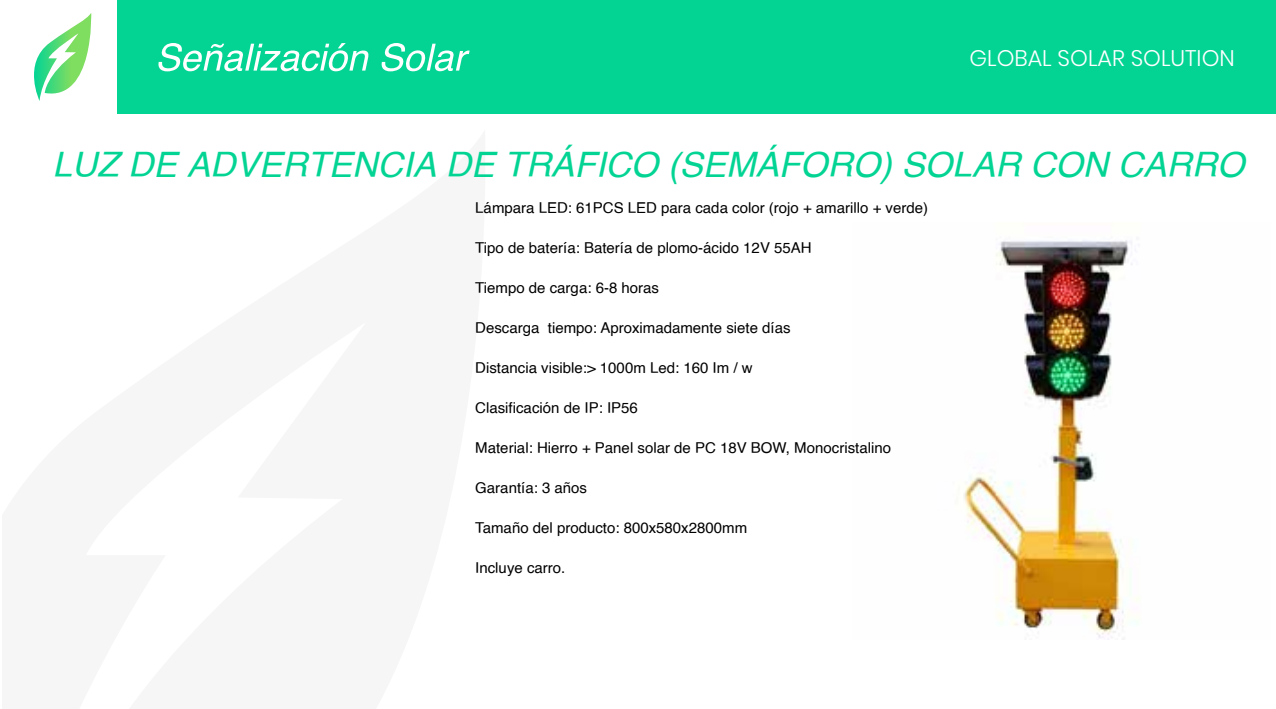
<style>
.page{position:relative;width:1276px;height:709px;background:#fff}
.page>*{position:absolute;margin:0;border:0;box-sizing:border-box;transform-origin:0 0}
.t1{font:italic 35px "Helvetica";color:#03d494}
.t2{font:300 22.5px "Poppins";color:#fff}
.t3{font:15px "Helvetica";color:#000}
</style>
<div class="page">
<img style="left:963px;top:240px;width:176px;height:398px">
<div style="left:118px;top:0;width:1158px;height:114px;background:#03d494"></div>
<svg style="left:158px;top:43px;width:311px;height:28px"></svg>
<svg style="left:34px;top:13px;width:58px;height:88px"></svg>
<h2 class="t2" style="left:969px;top:45px;width:267px">GLOBAL SOLAR SOLUTION</h2>
<h1 class="t1" style="left:52px;top:137px;width:1193px">LUZ DE ADVERTENCIA DE TRÁFICO (SEMÁFORO) SOLAR CON CARRO</h1>
<p class="t3" style="left:475px;top:196px;width:454px">Lámpara LED: 61PCS LED para cada color (rojo + amarillo + verde)</p>
<p class="t3" style="left:475px;top:236px;width:338px">Tipo de batería: Batería de plomo-ácido 12V 55AH</p>
<p class="t3" style="left:475px;top:276px;width:185px">Tiempo de carga: 6-8 horas</p>
<p class="t3" style="left:475px;top:316px;width:317px">Descarga tiempo: Aproximadamente siete días</p>
<p class="t3" style="left:475px;top:356px;width:279px">Distancia visible:&gt; 1000m Led: 160 Im / w</p>
<p class="t3" style="left:475px;top:396px;width:164px">Clasificación de IP: IP56</p>
<p class="t3" style="left:475px;top:436px;width:417px">Material: Hierro + Panel solar de PC 18V BOW, Monocristalino</p>
<p class="t3" style="left:475px;top:476px;width:113px">Garantía: 3 años</p>
<p class="t3" style="left:475px;top:516px;width:273px">Tamaño del producto: 800x580x2800mm</p>
<p class="t3" style="left:475px;top:556px;width:92px">Incluye carro.</p>
</div>
